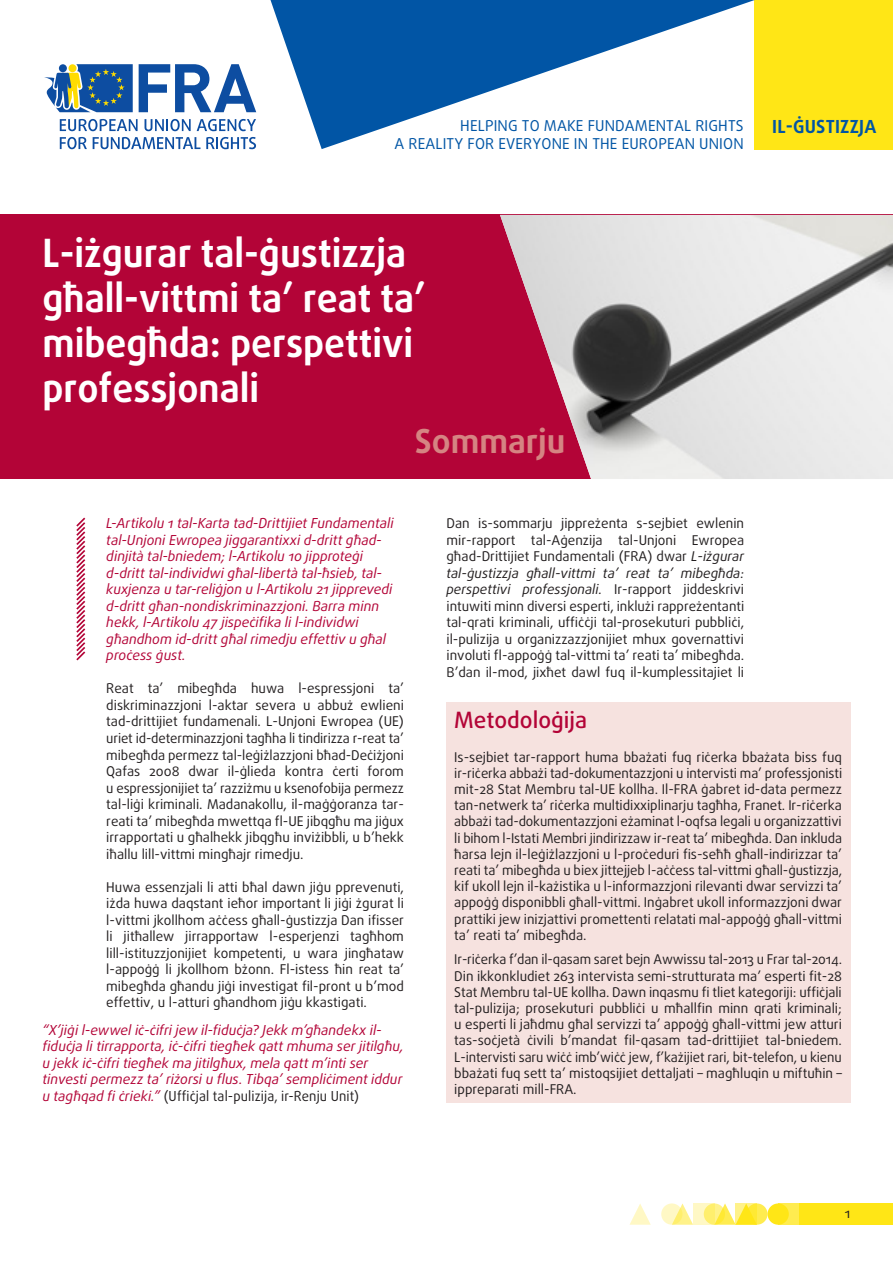
<style>
.page{position:relative;width:893px;height:1263px;background:#fff}
.page>*{position:absolute;margin:0;border:0;box-sizing:border-box;transform-origin:0 0}
.titles_main{font:700 39px/45px "Daxline Pro";color:#fff;scale:.95 1}
.titles_submain{font:700 33px "Daxline Pro";color:#d58482}
.box_title{font:500 22.5px "Daxline Pro";color:#b30437}
.t1{font:700 18px "Daxline Pro";letter-spacing:.01em;color:#0155a5}
.t2{font:15px "Daxline Pro";letter-spacing:.01em;color:#0155a5}
.quote_body{font:italic 13.8px/16.5px "Daxline Pro";color:#b30437}
.text_body{font:13.5px/16.5px "Daxline Pro";color:#231f20;text-align:justify}
.box_text{font:13.5px/16.2px "Daxline Pro";color:#231f20;text-align:justify}
.s1{font-style:normal;color:#231f20}
.s2{font-style:italic}
</style>
<div class="page">
<div style="left:746px;top:1203px;width:21px;height:22px;background:#ffec50;border-radius:50%"></div>
<div style="left:778px;top:1203px;width:21px;height:22px;background:#ffec50"></div>
<div style="left:799px;top:1203px;width:94px;height:22px;background:#ffe616"></div>
<svg style="left:675px;top:1203px;width:18px;height:22px"></svg>
<svg style="left:629px;top:1204px;width:22px;height:21px"></svg>
<div style="left:767px;top:1203px;width:22px;height:22px;background:#ffe616;border-radius:50%"></div>
<svg style="left:718px;top:1203px;width:18px;height:22px"></svg>
<svg style="left:704px;top:1203px;width:21px;height:22px"></svg>
<svg style="left:661px;top:1203px;width:21px;height:22px"></svg>
<svg style="left:736px;top:1203px;width:21px;height:22px"></svg>
<svg style="left:693px;top:1203px;width:21px;height:22px"></svg>
<div style="left:755px;top:0;width:138px;height:149px;background:#ffe616"></div>
<svg style="left:270px;top:0;width:485px;height:149px"></svg>
<div style="left:0;top:215px;width:893px;height:264px;background:#b30437"></div>
<svg style="left:76px;top:517px;width:10px;height:144px"></svg>
<img style="left:500px;top:215px;width:393px;height:264px">
<svg style="left:139px;top:64px;width:117px;height:48px"></svg>
<svg style="left:60px;top:119px;width:78px;height:12px"></svg>
<svg style="left:145px;top:119px;width:46px;height:12px"></svg>
<svg style="left:197px;top:119px;width:59px;height:12px"></svg>
<svg style="left:60px;top:137px;width:27px;height:12px"></svg>
<svg style="left:93px;top:137px;width:107px;height:12px"></svg>
<svg style="left:206px;top:137px;width:50px;height:12px"></svg>
<svg style="left:44px;top:64px;width:89px;height:48px;background:#547d9f"></svg>
<div style="left:446px;top:702px;width:404px;height:400px;background:#f6e2df"></div>
<p class="t2" style="left:460px;top:116px;width:285px">HELPING TO MAKE FUNDAMENTAL RIGHTS</p>
<p class="t1" style="left:772px;top:115px;width:105px">IL-ĠUSTIZZJA</p>
<p class="t2" style="left:395px;top:134px;width:351px">A REALITY FOR EVERYONE IN THE EUROPEAN UNION</p>
<p class="titles_main" style="left:43px;top:231px;width:405px">L-iżgurar tal-ġustizzja għall-vittmi ta’ reat ta’ mibegħda: perspettivi professjonali</p>
<p class="titles_submain" style="left:415px;top:420px;width:152px">Sommarju</p>
<p class="quote_body" style="left:106px;top:515px;width:289px">L-Artikolu 1 tal-Karta tad-Drittijiet Fundamentali tal-Unjoni Ewropea jiggarantixxi d-dritt għad&shy;dinjità tal-bniedem; l-Artikolu 10 jipproteġi d-dritt tal-individwi għal-libertà tal-ħsieb, tal&shy;kuxjenza u tar-reliġjon u l-Artikolu 21 jipprevedi d-dritt għan-nondiskriminazzjoni. Barra minn hekk, l-Artikolu 47 jispeċifika li l-individwi għandhom id-dritt għal rimedju effettiv u għal proċess ġust.</p>
<p class="text_body" style="left:106px;top:680px;width:299px">Reat ta’ mibegħda huwa l-espressjoni ta’ diskriminazzjoni l-aktar severa u abbuż ewlieni tad-drittijiet fundamenali. L-Unjoni Ewropea (UE) uriet id-determinazzjoni tagħha li tindirizza r-reat ta’ mibegħda permezz tal-leġiżlazzjoni bħad-Deċiżjoni Qafas 2008 dwar il-ġlieda kontra ċerti forom u espressjonijiet ta’ razziżmu u ksenofobija permezz tal-liġi kriminali. Madanakollu, il-maġġoranza tar&shy;reati ta’ mibegħda mwettqa fl-UE jibqgħu ma jiġux irrapportati u għalhekk jibqgħu inviżibbli, u b’hekk iħallu lill-vittmi mingħajr rimedju.</p>
<p class="text_body" style="left:106px;top:878px;width:299px">Huwa essenzjali li atti bħal dawn jiġu pprevenuti, iżda huwa daqstant ieħor important li jiġi żgurat li l-vittmi jkollhom aċċess għall-ġustizzja Dan ifisser li jitħallew jirrapportaw l-esperjenzi tagħhom lill-istituzzjonijiet kompetenti, u wara jingħataw l-appoġġ li jkollhom bżonn. Fl-istess ħin reat ta’ mibegħda għandu jiġi investigat fil-pront u b’mod effettiv, u l-atturi għandhom jiġu kkastigati.</p>
<p class="quote_body" style="left:43px;top:1022px;width:363px">“X’jiġi l-ewwel iċ-ċifri jew il-fiduċja? Jekk m’għandekx il&shy;fiduċja li tirrapporta, iċ-ċifri tiegħek qatt mhuma ser jitilgħu, u jekk iċ-ċifri tiegħek ma jitilgħux, mela qatt m’inti ser tinvesti permezz ta’ riżorsi u flus. Tibqa’ sempliċiment iddur u tagħqad fi ċrieki.” <span class="s1">(Uffiċjal tal-pulizija, ir-Renju Unit)</span></p>
<p class="text_body" style="left:446px;top:515px;width:299px">Dan is-sommarju jippreżenta s-sejbiet ewlenin mir-rapport tal-Aġenzija tal-Unjoni Ewropea għad-Drittijiet Fundamentali (FRA) dwar <span class="s2">L-iżgurar tal-ġustizzja għall-vittmi ta’ reat ta’ mibegħda: perspettivi professjonali.</span> Ir-rapport jiddeskrivi intuwiti minn diversi esperti, inklużi rappreżentanti tal-qrati kriminali, uffiċċji tal-prosekuturi pubbliċi, il-pulizija u organizzazzjonijiet mhux governattivi involuti fl-appoġġ tal-vittmi ta’ reati ta’ mibegħda.<br>B’dan il-mod, jixħet dawl fuq il-kumplessitajiet li</p>
<p class="box_title" style="left:454px;top:705px;width:134px">Metodoloġija</p>
<p class="box_text" style="left:454px;top:749px;width:389px">Is-sejbiet tar-rapport huma bbażati fuq riċerka bbażata biss fuq ir-riċerka abbażi tad-dokumentazzjoni u intervisti ma’ professjonisti mit-28 Stat Membru tal-UE kollha. Il-FRA ġabret id-data permezz tan-netwerk ta’ riċerka multidixxiplinarju tagħha, Franet. Ir-riċerka abbażi tad-dokumentazzjoni eżaminat l-oqfsa legali u organizzattivi li bihom l-Istati Membri jindirizzaw ir-reat ta’ mibegħda. Dan inkluda ħarsa lejn il-leġiżlazzjoni u l-proċeduri fis-seħħ għall-indirizzar ta’ reati ta’ mibegħda u biex jittejjeb l-aċċess tal-vittmi għall-ġustizzja, kif ukoll lejn il-każistika u l-informazzjoni rilevanti dwar servizzi ta’ appoġġ disponibbli għall-vittmi. Inġabret ukoll informazzjoni dwar prattiki jew inizjattivi promettenti relatati mal-appoġġ għall-vittmi ta’ reati ta’ mibegħda.</p>
<p class="box_text" style="left:454px;top:951px;width:389px">Ir-riċerka f’dan il-qasam saret bejn Awwissu tal-2013 u Frar tal-2014.<br>Din ikkonkludiet 263 intervista semi-strutturata ma’ esperti fit-28<br>Stat Membru tal-UE kollha. Dawn inqasmu fi tliet kategoriji: uffiċjali tal-pulizija; prosekuturi pubbliċi u mħallfin minn qrati kriminali; u esperti li jaħdmu għal servizzi ta’ appoġġ għall-vittmi jew atturi tas-soċjetà ċivili b’mandat fil-qasam tad-drittijiet tal-bniedem.<br>L-intervisti saru wiċċ imb’wiċċ jew, f’każijiet rari, bit-telefon, u kienu bbażati fuq sett ta’ mistoqsijiet dettaljati – magħluqin u miftuħin – ippreparati mill-FRA.</p>
<p class="box_text" style="left:845px;top:1205px;width:7px">1</p>
</div>
